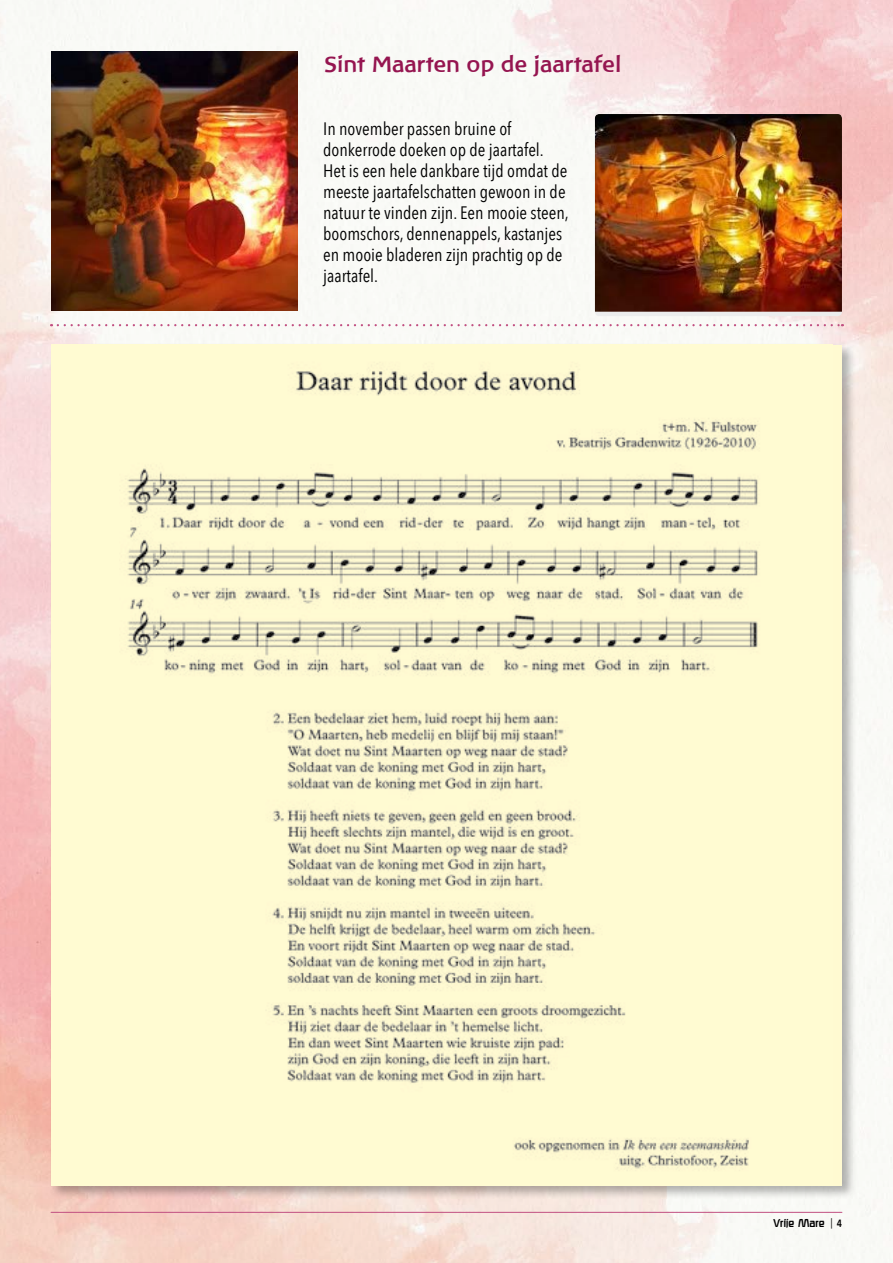
<style>
.page{position:relative;width:893px;height:1263px;background:#fff}
.page>*{position:absolute;margin:0;border:0;box-sizing:border-box;transform-origin:0 0}
.t1{font:700 22.5px "Baar Philos";color:#951550}
.t2{font:18px/21px "Avenir Next Condensed";color:#000}
.t3{font:700 10.5px "Roggenkamp";color:#000;scale:.95 1}
.s1{font-family:"Avenir Next Condensed";font-weight:400}
.s2{font-family:"Avenir Next Condensed";font-weight:600}
</style>
<div class="page">
<img style="left:0;top:0;width:893px;height:1263px">
<div style="left:48px;top:342px;width:808px;height:857px;background:#000;opacity:.3"></div>
<img style="left:51px;top:345px;width:781px;height:840px">
<hr style="left:51px;top:1212px;width:791px;height:1px;background:#c14f81">
<svg style="left:58px;top:324px;width:785px;height:2px"></svg>
<img style="left:595px;top:114px;width:247px;height:198px">
<img style="left:51px;top:52px;width:247px;height:258px">
<p class="t1" style="left:324px;top:52px;width:299px">Sint Maarten op de jaartafel</p>
<p class="t2" style="left:323px;top:117px;width:247px">In november passen bruine of donkerrode doeken op de jaartafel.<br>Het is een hele dankbare tijd omdat de meeste jaartafelschatten gewoon in de natuur te vinden zijn. Een mooie steen, boomschors, dennenappels, kastanjes en mooie bladeren zijn prachtig op de jaartafel.</p>
<p class="t3" style="left:773px;top:1216px;width:74px">Vrije Mare <span class="s1">|</span> <span class="s2">4</span></p>
</div>
